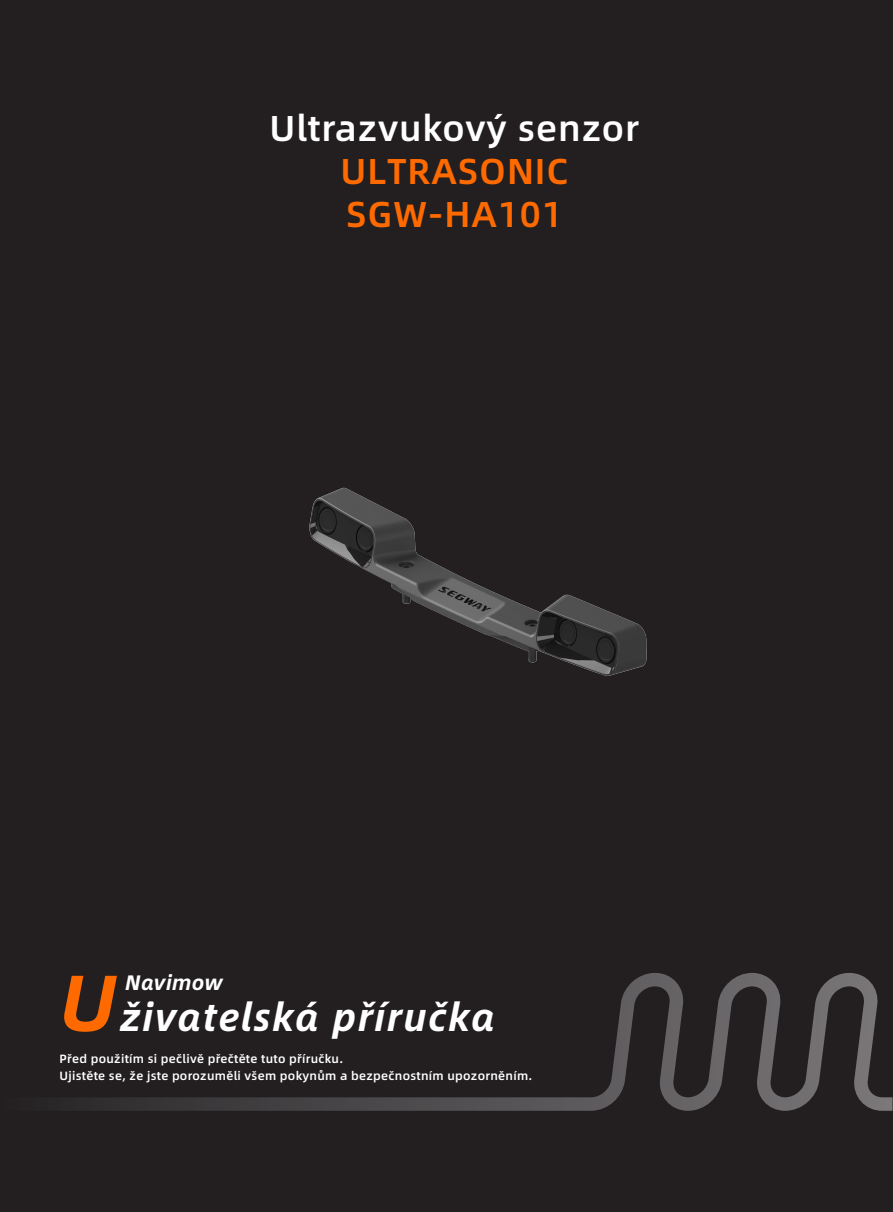
<style>
.page{position:relative;width:893px;height:1212px;background:#231f20}
.page>*{position:absolute;margin:0;border:0;box-sizing:border-box;transform-origin:0 0}
.t1{font:italic 700 39px "Alibaba Sans";letter-spacing:.05em;color:#fff}
.t2{font:500 36px/43.2px "Alibaba Sans";letter-spacing:.025em;color:#ff6a00}
.t3{font:500 36px "Alibaba Sans";letter-spacing:.025em;color:#fff}
.t4{font:italic 700 21px "Alibaba Sans";letter-spacing:.025em;color:#fff}
.t5{font:500 12px/16.5px "Alibaba Sans";letter-spacing:.025em;color:#fff}
.s1{font-size:79.5px;color:#ff6a00}
</style>
<div class="page">
<svg style="left:0;top:973px;width:892px;height:138px;background:#2c2829"></svg>
<div style="left:87px;top:340px;width:743px;height:418px;background:#231f20"></div>
<h2 class="t3" style="left:270px;top:100px;width:371px">Ultrazvukový senzor</h2>
<h2 class="t2" style="left:341px;top:148px;width:229px">ULTRASONIC<br>SGW-HA101</h2>
<h3 class="t4" style="left:125px;top:965px;width:99px">Navimow</h3>
<h1 class="t1" style="left:60px;top:986px;width:437px"><span class="s1">U</span>živatelská příručka</h1>
<p class="t5" style="left:60px;top:1050px;width:474px">Před použitím si pečlivě přečtěte tuto příručku.<br>Ujistěte se, že jste porozuměli všem pokynům a bezpečnostním upozorněním.</p>
</div>
